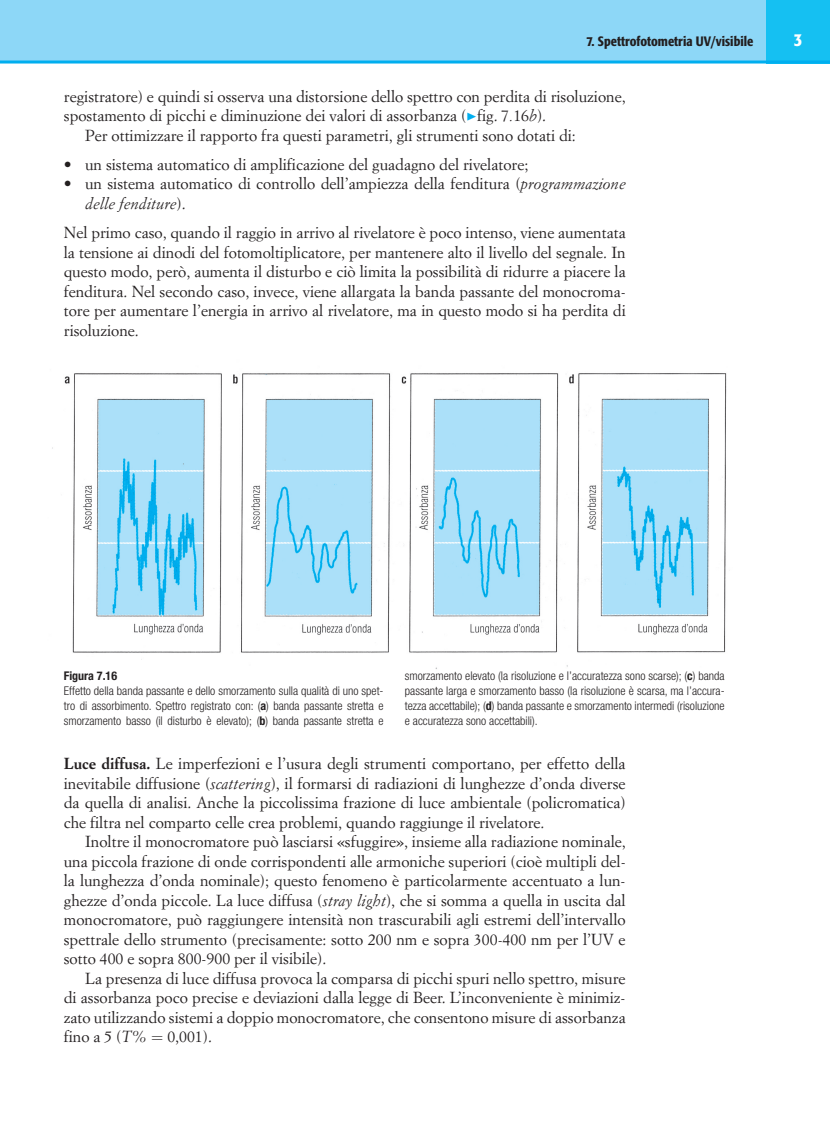
<style>
.page{position:relative;width:830px;height:1127px;background:#fff}
.page>*{position:absolute;margin:0;border:0;box-sizing:border-box;transform-origin:0 0}
.t1{font:500 condensed 18px "Formata";color:#fff}
.t2{font:15.75px/19.5px "Simoncini Garamond";color:#231f20;text-align:justify}
.t3{font:500 condensed 13.5px "Formata";color:#231f20}
.t4{font:300 condensed 12px/15px "Helvetica Neue";color:#231f20;text-align:justify}
.t5{font:700 condensed 12px "Helvetica Neue";color:#231f20}
.s1{color:#00aeef}
.s2{font-style:italic}
.s3{font-weight:700}
</style>
<div class="page">
<div style="left:0;top:0;width:829px;height:62px;background:#8dd7f7"></div>
<div style="left:765px;top:0;width:64px;height:63px;background:#15c0f2"></div>
<hr style="left:0;top:61px;width:829px;height:3px;background:#00aeef">
<img style="left:52px;top:373px;width:675px;height:296px">
<p class="t3" style="left:586px;top:33px;width:168px">7. Spettrofotometria UV/visibile</p>
<p class="t1" style="left:793px;top:28px;width:10px">3</p>
<p class="t2" style="left:64px;top:86px;width:563px">registratore) e quindi si osserva una distorsione dello spettro con perdita di risoluzione,</p>
<p class="t2" style="left:64px;top:105px;width:483px">spostamento di picchi e diminuzione dei valori di assorbanza (<span class="s1">◆</span>fig. 7<span class="s2">.</span>16<span class="s2">b</span>).</p>
<p class="t2" style="left:85px;top:125px;width:492px">Per ottimizzare il rapporto fra questi parametri, gli strumenti sono dotati di:</p>
<p class="t2" style="left:64px;top:154px;width:466px">• un sistema automatico di amplificazione del guadagno del rivelatore;</p>
<p class="t2" style="left:85px;top:174px;width:542px;text-indent:-21px">• un sistema automatico di controllo dell’ampiezza della fenditura (<span class="s2">programmazione delle fenditure</span>).</p>
<p class="t2" style="left:64px;top:222px;width:563px">Nel primo caso, quando il raggio in arrivo al rivelatore è poco intenso, viene aumentata la tensione ai dinodi del fotomoltiplicatore, per mantenere alto il livello del segnale. In questo modo, però, aumenta il disturbo e ciò limita la possibilità di ridurre a piacere la fenditura. Nel secondo caso, invece, viene allargata la banda passante del monocroma&shy;tore per aumentare l’energia in arrivo al rivelatore, ma in questo modo si ha perdita di risoluzione.</p>
<p class="t5" style="left:64px;top:668px;width:55px">Figura 7.16</p>
<p class="t4" style="left:64px;top:683px;width:321px">Effetto della banda passante e dello smorzamento sulla qualità di uno spet&shy;tro di assorbimento. Spettro registrato con: (<span class="s3">a</span>) banda passante stretta e smorzamento basso (il disturbo è elevato); (<span class="s3">b</span>) banda passante stretta e</p>
<p class="t4" style="left:404px;top:668px;width:321px">smorzamento elevato (la risoluzione e l’accuratezza sono scarse); (<span class="s3">c</span>) banda passante larga e smorzamento basso (la risoluzione è scarsa, ma l’accura&shy;tezza accettabile); (<span class="s3">d</span>) banda passante e smorzamento intermedi (risoluzione e accuratezza sono accettabili).</p>
<p class="t2" style="left:64px;top:753px;width:563px"><span class="s3">Luce diffusa.</span> Le imperfezioni e l’usura degli strumenti comportano, per effetto della inevitabile diffusione (<span class="s2">scattering</span>), il formarsi di radiazioni di lunghezze d’onda diverse da quella di analisi. Anche la piccolissima frazione di luce ambientale (policromatica) che filtra nel comparto celle crea problemi, quando raggiunge il rivelatore.</p>
<p class="t2" style="left:64px;top:831px;width:563px;text-indent:21px">Inoltre il monocromatore può lasciarsi «sfuggire», insieme alla radiazione nominale, una piccola frazione di onde corrispondenti alle armoniche superiori (cioè multipli del&shy;la lunghezza d’onda nominale); questo fenomeno è particolarmente accentuato a lun&shy;ghezze d’onda piccole. La luce diffusa (<span class="s2">stray light</span>), che si somma a quella in uscita dal monocromatore, può raggiungere intensità non trascurabili agli estremi dell’intervallo spettrale dello strumento (precisamente: sotto 200 nm e sopra 300-400 nm per l’UV e sotto 400 e sopra 800-900 per il visibile).</p>
<p class="t2" style="left:64px;top:968px;width:563px;text-indent:21px">La presenza di luce diffusa provoca la comparsa di picchi spuri nello spettro, misure di assorbanza poco precise e deviazioni dalla legge di Beer. L’inconveniente è minimiz&shy;zato utilizzando sistemi a doppio monocromatore, che consentono misure di assorbanza fino a 5 (<span class="s2">T%</span></p>
<p class="t2" style="left:167px;top:1026px;width:46px">0,001).</p>
</div>
